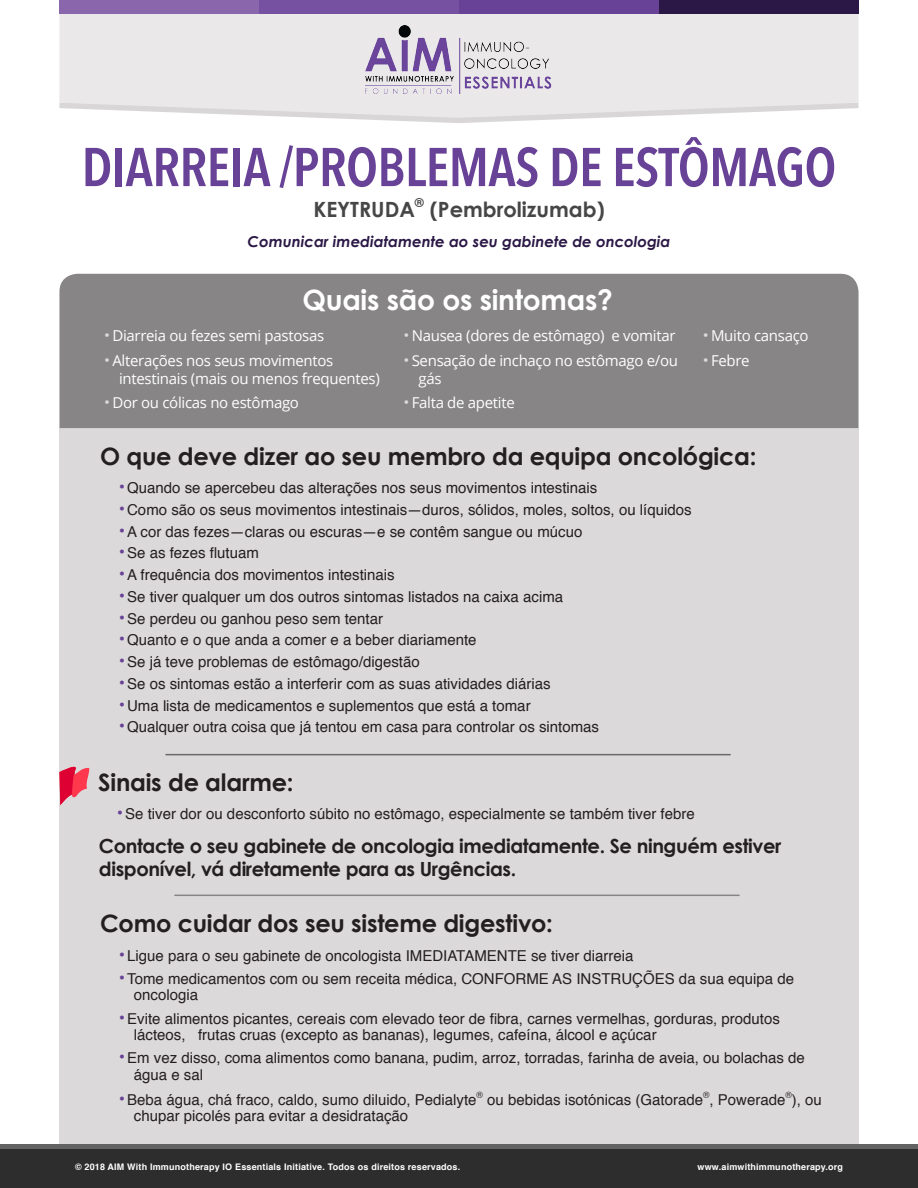
<style>
.page{position:relative;width:918px;height:1188px;background:#fff}
.page>*{position:absolute;margin:0;border:0;box-sizing:border-box;transform-origin:0 0}
.t1{font:600 54px "Avenir Next Condensed";letter-spacing:-.01em;color:#684297}
.t2{font:700 28.05px "Century Gothic";letter-spacing:-.01em;color:#fff}
.t3{font:700 24px "Century Gothic";letter-spacing:-.01em;color:#231f20}
.t4{font:700 21px "Century Gothic";color:#474646}
.t5{font:700 19.5px/22.5px "Century Gothic";letter-spacing:-.02em;color:#231f20}
.t6{font:15px/16.5px "Helvetica";color:#231f20}
.t7{font:15px/18px "Open Sans";letter-spacing:-.02em;color:#fff}
.t8{font:italic 700 15px "Century Gothic";color:#2b1846}
.t9{font:700 12.3px "Century Gothic";color:#474646}
.t10{font:700 9px "Helvetica";letter-spacing:.02em;color:#fff}
.s1{font-family:"Helvetica";font-size:16.5px;color:#dcd9da}
.s2{font-size:18px;color:#684297}
</style>
<div class="page">
<div style="left:59px;top:428px;width:800px;height:733px;background:#dcd9da"></div>
<hr style="left:175px;top:895px;width:564px;height:1px;background:#878586">
<div style="left:59px;top:274px;width:800px;height:154px;background:#878586"></div>
<div style="left:0;top:1149px;width:918px;height:39px;background:#2e2d2e"></div>
<div style="left:0;top:1144px;width:918px;height:5px;background:#646363"></div>
<hr style="left:166px;top:754px;width:564px;height:1px;background:#6b6a6a">
<svg style="left:59px;top:766px;width:31px;height:39px"></svg>
<svg style="left:329px;top:118px;width:260px;height:5px"></svg>
<svg style="left:59px;top:14px;width:800px;height:104px;background:#e9e7e7"></svg>
<div style="left:59px;top:0;width:200px;height:14px;background:#8a66ac"></div>
<div style="left:259px;top:0;width:200px;height:14px;background:#7651a1"></div>
<div style="left:659px;top:0;width:200px;height:14px;background:#2b1846"></div>
<div style="left:459px;top:0;width:200px;height:14px;background:#684297"></div>
<img style="left:365px;top:26px;width:188px;height:68px">
<p class="t1" style="left:82px;top:121px;width:756px">DIARREIA /PROBLEMAS DE ESTÔMAGO</p>
<p class="t4" style="left:313px;top:194px;width:103px">KEYTRUDA</p>
<p class="t9" style="left:415px;top:193px;width:11px">®</p>
<p class="t4" style="left:430px;top:194px;width:176px">(Pembrolizumab)</p>
<p class="t8" style="left:247px;top:230px;width:424px">Comunicar imediatamente ao seu gabinete de oncologia</p>
<p class="t2" style="left:303px;top:279px;width:312px">Quais são os sintomas?</p>
<p class="t7" style="left:104px;top:326px;width:222px"><span class="s1">•</span> Diarreia ou fezes semi pastosas</p>
<p class="t7" style="left:119px;top:351px;width:262px;text-indent:-15px"><span class="s1">•</span> Alterações nos seus movimentos intestinais (mais ou menos frequentes)</p>
<p class="t7" style="left:104px;top:393px;width:197px"><span class="s1">•</span> Dor ou cólicas no estômago</p>
<p class="t7" style="left:403px;top:326px;width:274px"><span class="s1">•</span> Nausea (dores de estômago) e vomitar</p>
<p class="t7" style="left:418px;top:351px;width:261px;text-indent:-15px"><span class="s1">•</span> Sensação de inchaço no estômago e/ou gás</p>
<p class="t7" style="left:403px;top:393px;width:113px"><span class="s1">•</span> Falta de apetite</p>
<p class="t7" style="left:703px;top:326px;width:107px"><span class="s1">•</span> Muito cansaço</p>
<p class="t7" style="left:703px;top:351px;width:49px"><span class="s1">•</span> Febre</p>
<p class="t3" style="left:100px;top:438px;width:658px">O que deve dizer ao seu membro da equipa oncológica:</p>
<p class="t6" style="left:119px;top:480px;width:480px"><span class="s2">•</span>Quando se apercebeu das alterações nos seus movimentos intestinais</p>
<p class="t6" style="left:119px;top:502px;width:574px"><span class="s2">•</span>Como são os seus movimentos intestinais—duros, sólidos, moles, soltos, ou líquidos</p>
<p class="t6" style="left:119px;top:524px;width:465px"><span class="s2">•</span>A cor das fezes—claras ou escuras—e se contêm sangue ou múcuo</p>
<p class="t6" style="left:119px;top:545px;width:142px"><span class="s2">•</span>Se as fezes flutuam</p>
<p class="t6" style="left:119px;top:567px;width:277px"><span class="s2">•</span>A frequência dos movimentos intestinais</p>
<p class="t6" style="left:119px;top:589px;width:446px"><span class="s2">•</span>Se tiver qualquer um dos outros sintomas listados na caixa acima</p>
<p class="t6" style="left:119px;top:611px;width:266px"><span class="s2">•</span>Se perdeu ou ganhou peso sem tentar</p>
<p class="t6" style="left:119px;top:632px;width:359px"><span class="s2">•</span>Quanto e o que anda a comer e a beber diariamente</p>
<p class="t6" style="left:119px;top:654px;width:303px"><span class="s2">•</span>Se já teve problemas de estômago/digestão</p>
<p class="t6" style="left:119px;top:676px;width:433px"><span class="s2">•</span>Se os sintomas estão a interferir com as suas atividades diárias</p>
<p class="t6" style="left:119px;top:698px;width:413px"><span class="s2">•</span>Uma lista de medicamentos e suplementos que está a tomar</p>
<p class="t6" style="left:119px;top:719px;width:482px"><span class="s2">•</span>Qualquer outra coisa que já tentou em casa para controlar os sintomas</p>
<p class="t3" style="left:98px;top:764px;width:197px">Sinais de alarme:</p>
<p class="t6" style="left:117px;top:806px;width:579px"><span class="s2">•</span>Se tiver dor ou desconforto súbito no estômago, especialmente se também tiver febre</p>
<p class="t5" style="left:99px;top:834px;width:684px">Contacte o seu gabinete de oncologia imediatamente. Se ninguém estiver disponível, vá diretamente para as Urgências.</p>
<p class="t3" style="left:100px;top:905px;width:454px">Como cuidar dos seu sisteme digestivo:</p>
<p class="t6" style="left:119px;top:948px;width:516px"><span class="s2">•</span>Ligue para o seu gabinete de oncologista IMEDIATAMENTE se tiver diarreia</p>
<p class="t6" style="left:134px;top:971px;width:662px;text-indent:-15px"><span class="s2">•</span>Tome medicamentos com ou sem receita médica, CONFORME AS INSTRUÇÕES da sua equipa de oncologia</p>
<p class="t6" style="left:134px;top:1011px;width:648px;text-indent:-15px"><span class="s2">•</span>Evite alimentos picantes, cereais com elevado teor de fibra, carnes vermelhas, gorduras, produtos lácteos, frutas cruas (excepto as bananas), legumes, cafeína, álcool e açúcar</p>
<p class="t6" style="left:134px;top:1050px;width:673px;text-indent:-15px"><span class="s2">•</span>Em vez disso, coma alimentos como banana, pudim, arroz, torradas, farinha de aveia, ou bolachas de água e sal</p>
<p class="t6" style="left:134px;top:1092px;width:689px;text-indent:-15px"><span class="s2">•</span>Beba água, chá fraco, caldo, sumo diluido, Pedialyte<sup>®</sup> ou bebidas isotónicas (Gatorade<sup>®</sup>, Powerade<sup>®</sup>), ou chupar picolés para evitar a desidratação</p>
<p class="t10" style="left:75px;top:1159px;width:387px">© 2018 AIM With Immunotherapy IO Essentials Initiative. Todos os direitos reservados.</p>
<p class="t10" style="left:698px;top:1159px;width:147px">www.aimwithimmunotherapy.org</p>
</div>
